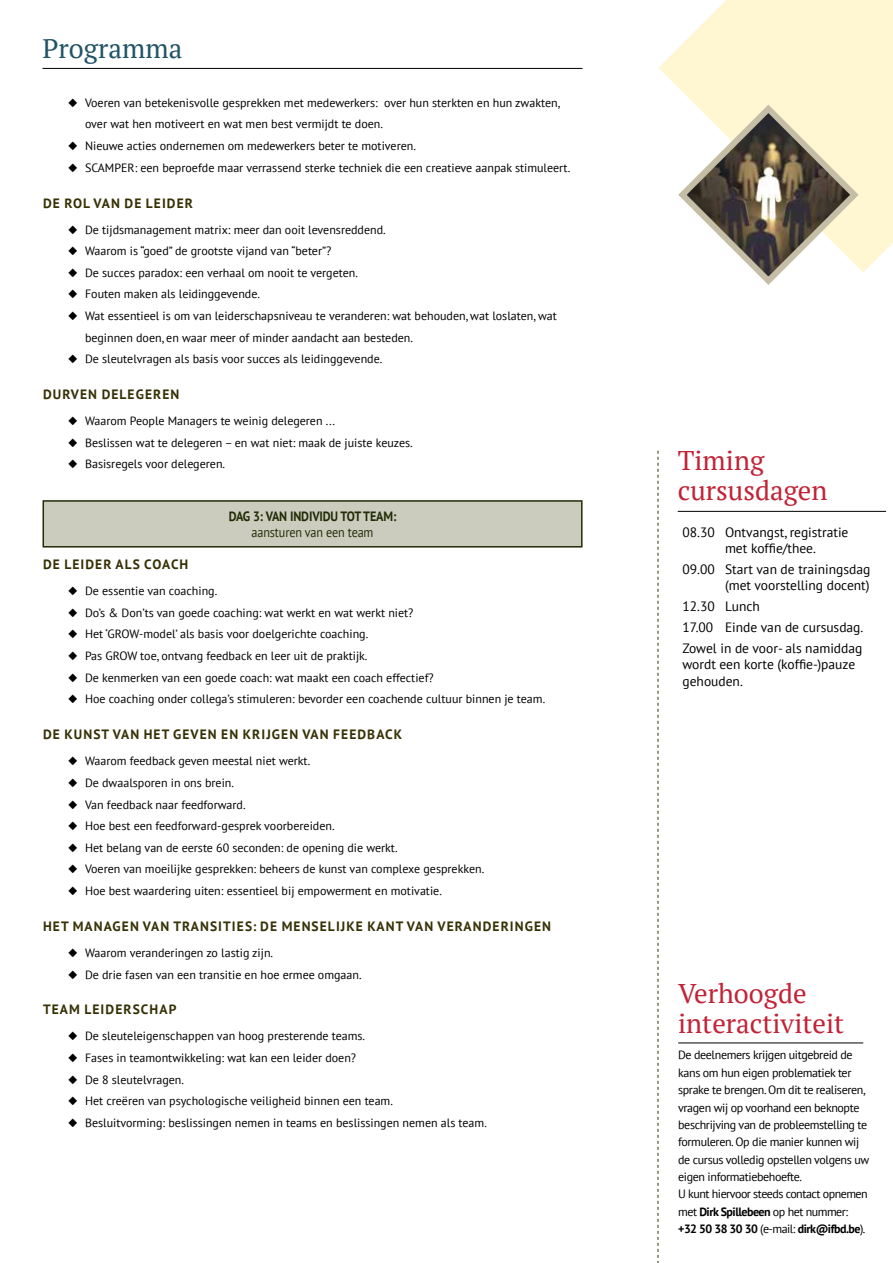
<style>
.page{position:relative;width:893px;height:1263px;background:#fff}
.page>*{position:absolute;margin:0;border:0;box-sizing:border-box;transform-origin:0 0}
.t1{font:27px/30px "PT Serif";color:#c12337}
.t2{font:27px "PT Serif";color:#215464}
.t3{font:13.5px/16.5px "PT Sans";color:#000}
.t4{font:700 13.5px "PT Sans";letter-spacing:.08em;color:#363005}
.t5{font:700 13.5px "PT Sans";letter-spacing:-.01em;color:#212c06;scale:.9 1}
.t6{font:13.5px "PT Sans";letter-spacing:-.01em;color:#212c06;scale:.9 1}
.t7{font:12px/21.6px "PT Sans";color:#000}
.t8{font:12px/17.4px "PT Sans";letter-spacing:-.03em;color:#000}
.s1{font-weight:700}
</style>
<div class="page">
<svg style="left:658px;top:0;width:235px;height:272px;fill:#fff6d2"></svg>
<hr style="left:678px;top:511px;width:208px;height:1px;background:#000">
<hr style="left:43px;top:68px;width:540px;height:1px;background:#000">
<svg style="left:658px;top:451px;width:1px;height:812px"></svg>
<hr style="left:678px;top:1042px;width:185px;height:1px;background:#000">
<svg style="left:674px;top:100px;width:189px;height:185px"></svg>
<div style="left:43px;top:501px;width:539px;height:46px;background:#cbccbe"></div>
<div style="left:43px;top:500px;width:540px;height:47px;border:2px solid #212c06"></div>
<h1 class="t2" style="left:43px;top:31px;width:141px">Programma</h1>
<p class="t7" style="left:85px;top:92px;width:476px;text-indent:-17px">◆ Voeren van betekenisvolle gesprekken met medewerkers: over hun sterkten en hun zwakten, over wat hen motiveert en wat men best vermijdt te doen.</p>
<p class="t7" style="left:68px;top:135px;width:349px">◆ Nieuwe acties ondernemen om medewerkers beter te motiveren.</p>
<p class="t7" style="left:68px;top:156px;width:504px">◆ SCAMPER: een beproefde maar verrassend sterke techniek die een creatieve aanpak stimuleert.</p>
<p class="t4" style="left:43px;top:194px;width:151px">DE ROL VAN DE LEIDER</p>
<p class="t7" style="left:68px;top:218px;width:319px">◆ De tijdsmanagement matrix: meer dan ooit levensreddend.</p>
<p class="t7" style="left:68px;top:240px;width:265px">◆ Waarom is “goed” de grootste vijand van “beter”?</p>
<p class="t7" style="left:68px;top:261px;width:291px">◆ De succes paradox: een verhaal om nooit te vergeten.</p>
<p class="t7" style="left:68px;top:283px;width:193px">◆ Fouten maken als leidinggevende.</p>
<p class="t7" style="left:85px;top:305px;width:473px;text-indent:-17px">◆ Wat essentieel is om van leiderschapsniveau te veranderen: wat behouden, wat loslaten, wat beginnen doen, en waar meer of minder aandacht aan besteden.</p>
<p class="t7" style="left:68px;top:348px;width:316px">◆ De sleutelvragen als basis voor succes als leidinggevende.</p>
<p class="t4" style="left:43px;top:386px;width:138px">DURVEN DELEGEREN</p>
<p class="t7" style="left:68px;top:410px;width:268px">◆ Waarom People Managers te weinig delegeren ...</p>
<p class="t7" style="left:68px;top:431px;width:346px">◆ Beslissen wat te delegeren – en wat niet: maak de juiste keuzes.</p>
<p class="t7" style="left:68px;top:453px;width:159px">◆ Basisregels voor delegeren.</p>
<p class="t5" style="left:229px;top:507px;width:188px">DAG 3: VAN INDIVIDU TOT TEAM:</p>
<p class="t6" style="left:252px;top:524px;width:137px">aansturen van een team</p>
<p class="t4" style="left:43px;top:556px;width:147px">DE LEIDER ALS COACH</p>
<p class="t7" style="left:68px;top:580px;width:151px">◆ De essentie van coaching.</p>
<p class="t7" style="left:68px;top:601px;width:347px">◆ Do’s &amp; Don’ts van goede coaching: wat werkt en wat werkt niet?</p>
<p class="t7" style="left:68px;top:623px;width:302px">◆ Het ‘GROW-model’ als basis voor doelgerichte coaching.</p>
<p class="t7" style="left:68px;top:645px;width:301px">◆ Pas GROW toe, ontvang feedback en leer uit de praktijk.</p>
<p class="t7" style="left:68px;top:666px;width:367px">◆ De kenmerken van een goede coach: wat maakt een coach effectief?</p>
<p class="t7" style="left:68px;top:688px;width:479px">◆ Hoe coaching onder collega’s stimuleren: bevorder een coachende cultuur binnen je team.</p>
<p class="t4" style="left:43px;top:726px;width:361px">DE KUNST VAN HET GEVEN EN KRIJGEN VAN FEEDBACK</p>
<p class="t7" style="left:68px;top:750px;width:244px">◆ Waarom feedback geven meestal niet werkt.</p>
<p class="t7" style="left:68px;top:771px;width:167px">◆ De dwaalsporen in ons brein.</p>
<p class="t7" style="left:68px;top:793px;width:179px">◆ Van feedback naar feedforward.</p>
<p class="t7" style="left:68px;top:815px;width:268px">◆ Hoe best een feedforward-gesprek voorbereiden.</p>
<p class="t7" style="left:68px;top:836px;width:331px">◆ Het belang van de eerste 60 seconden: de opening die werkt.</p>
<p class="t7" style="left:68px;top:858px;width:418px">◆ Voeren van moeilijke gesprekken: beheers de kunst van complexe gesprekken.</p>
<p class="t7" style="left:68px;top:880px;width:375px">◆ Hoe best waardering uiten: essentieel bij empowerment en motivatie.</p>
<p class="t4" style="left:43px;top:917px;width:509px">HET MANAGEN VAN TRANSITIES: DE MENSELIJKE KANT VAN VERANDERINGEN</p>
<p class="t7" style="left:68px;top:941px;width:207px">◆ Waarom veranderingen zo lastig zijn.</p>
<p class="t7" style="left:68px;top:963px;width:295px">◆ De drie fasen van een transitie en hoe ermee omgaan.</p>
<p class="t4" style="left:43px;top:1001px;width:135px">TEAM LEIDERSCHAP</p>
<p class="t7" style="left:68px;top:1025px;width:299px">◆ De sleuteleigenschappen van hoog presterende teams.</p>
<p class="t7" style="left:68px;top:1047px;width:290px">◆ Fases in teamontwikkeling: wat kan een leider doen?</p>
<p class="t7" style="left:68px;top:1068px;width:118px">◆ De 8 sleutelvragen.</p>
<p class="t7" style="left:68px;top:1090px;width:326px">◆ Het creëren van psychologische veiligheid binnen een team.</p>
<p class="t7" style="left:68px;top:1111px;width:420px">◆ Besluitvorming: beslissingen nemen in teams en beslissingen nemen als team.</p>
<h1 class="t1" style="left:678px;top:445px;width:151px">Timing cursusdagen</h1>
<p class="t3" style="left:725px;top:523px;width:125px;text-indent:-43px">08.30 Ontvangst, registratie met koffie/thee.</p>
<p class="t3" style="left:682px;top:561px;width:189px;text-align:right">09.00 Start van de trainingsdag (met voorstelling docent)</p>
<p class="t3" style="left:682px;top:596px;width:182px;line-height:20.7px">12.30 Lunch<br>17.00 Einde van de cursusdag.<br>Zowel in de voor- als namiddag</p>
<p class="t3" style="left:682px;top:656px;width:174px">wordt een korte (koffie-)pauze gehouden.</p>
<h1 class="t1" style="left:678px;top:978px;width:168px">Verhoogde interactiviteit</h1>
<p class="t8" style="left:678px;top:1046px;width:193px">De deelnemers krijgen uitgebreid de kans om hun eigen problematiek ter sprake te brengen. Om dit te realiseren, vragen wij op voorhand een beknopte beschrijving van de probleemstelling te formuleren. Op die manier kunnen wij de cursus volledig opstellen volgens uw eigen informatiebehoefte.<br>U kunt hiervoor steeds contact opnemen met <span class="s1">Dirk Spillebeen</span> op het nummer: <span class="s1">+32 50 38 30 30</span> (e-mail: <span class="s1">dirk@ifbd.be</span>).</p>
</div>
